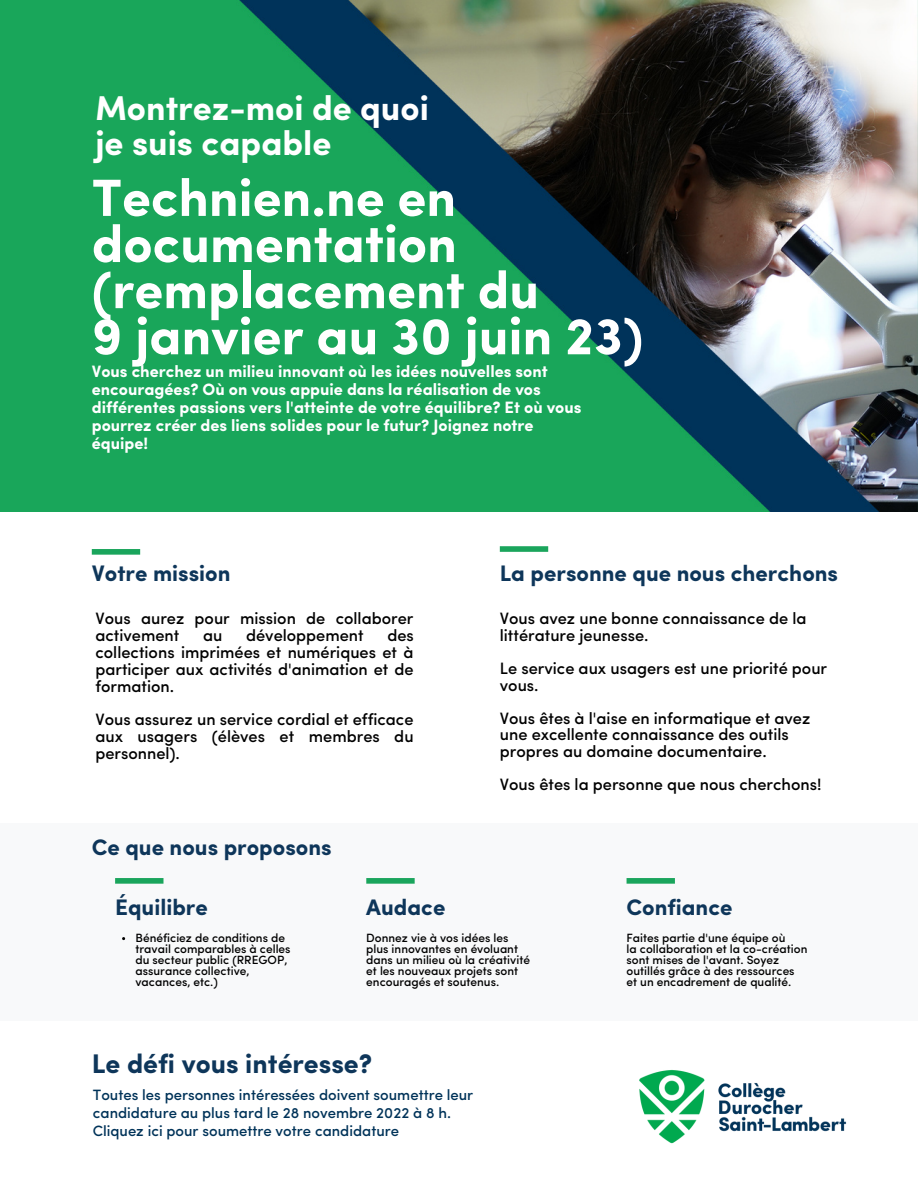
<style>
.page{position:relative;width:918px;height:1188px;background:#fff}
.page>*{position:absolute;margin:0;border:0;box-sizing:border-box;transform-origin:0 0}
.t1{font:700 52.5px/46.2px "Sofia Pro";color:#fff}
.t2{font:700 34.5px/34.8px "Sofia Pro";color:#fff}
.t3{font:700 27px "Sofia Pro";color:#0e365a}
.t4{font:700 22.5px "Sofia Pro";color:#0e365a}
.t5{font:500 16.5px/16.8px "Sofia Pro";color:#000}
.t6{font:700 16.5px/18px "Sofia Pro";color:#fff}
.t7{font:500 15px/18px "Sofia Pro";color:#003359}
.t8{font:500 12px/10.9px "Sofia Pro";color:#000}
</style>
<div class="page">
<img style="left:0;top:0;width:918px;height:512px">
<div style="left:0;top:823px;width:918px;height:198px;background:#f8f9fa"></div>
<div style="left:115px;top:878px;width:48px;height:6px;background:#1aa55c"></div>
<div style="left:366px;top:878px;width:49px;height:6px;background:#1aa55c"></div>
<div style="left:627px;top:878px;width:48px;height:6px;background:#1aa55c"></div>
<img style="left:639px;top:1069px;width:208px;height:75px">
<div style="left:92px;top:549px;width:48px;height:6px;background:#1aa55c"></div>
<div style="left:500px;top:546px;width:48px;height:6px;background:#1aa55c"></div>
<h2 class="t2" style="left:95px;top:94px;width:335px">Montrez-moi de quoi je suis capable</h2>
<h1 class="t1" style="left:92px;top:180px;width:553px">Technien.ne en documentation (remplacement du<br>9 janvier au 30 juin 23)</h1>
<p class="t6" style="left:92px;top:364px;width:491px">Vous cherchez un milieu innovant où les idées nouvelles sont encouragées? Où on vous appuie dans la réalisation de vos différentes passions vers l'atteinte de votre équilibre? Et où vous pourrez créer des liens solides pour le futur? Joignez notre équipe!</p>
<h3 class="t4" style="left:92px;top:564px;width:140px">Votre mission</h3>
<p class="t5" style="left:95px;top:612px;width:320px">Vous aurez pour mission de collaborer activement</p>
<p class="t5" style="left:95px;top:629px;width:320px;text-align:justify;text-indent:292px">des collections imprimées et numériques et à participer aux activités d'animation et de formation.</p>
<p class="t5" style="left:95px;top:713px;width:320px;text-align:justify">Vous assurez un service cordial et efficace aux usagers (élèves et membres du personnel).</p>
<p class="t5" style="left:203px;top:629px;width:21px">au</p>
<p class="t5" style="left:246px;top:629px;width:119px">développement</p>
<h3 class="t4" style="left:92px;top:838px;width:241px">Ce que nous proposons</h3>
<h3 class="t4" style="left:500px;top:564px;width:340px">La personne que nous cherchons</h3>
<p class="t5" style="left:500px;top:612px;width:308px">Vous avez une bonne connaissance de la littérature jeunesse.</p>
<p class="t5" style="left:500px;top:662px;width:329px">Le service aux usagers est une priorité pour vous.</p>
<p class="t5" style="left:500px;top:711px;width:312px">Vous êtes à l'aise en informatique et avez une excellente connaissance des outils propres au domaine documentaire.</p>
<p class="t5" style="left:500px;top:778px;width:323px">Vous êtes la personne que nous cherchons!</p>
<h3 class="t4" style="left:115px;top:899px;width:94px">Équilibre</h3>
<p class="t8" style="left:136px;top:934px;width:157px">Bénéficiez de conditions de travail comparables à celles du secteur public (RREGOP, assurance collective, vacances, etc.)</p>
<h3 class="t4" style="left:366px;top:899px;width:81px">Audace</h3>
<h3 class="t4" style="left:627px;top:899px;width:108px">Confiance</h3>
<p class="t8" style="left:366px;top:934px;width:165px">Donnez vie à vos idées les plus innovantes en évoluant dans un milieu où la créativité et les nouveaux projets sont encouragés et soutenus.</p>
<p class="t8" style="left:627px;top:934px;width:182px">Faites partie d'une équipe où<br>la collaboration et la co-création sont mises de l'avant. Soyez outillés grâce à des ressources et un encadrement de qualité.</p>
<h3 class="t3" style="left:92px;top:1053px;width:282px">Le défi vous intéresse?</h3>
<p class="t7" style="left:93px;top:1088px;width:382px">Toutes les personnes intéressées doivent soumettre leur candidature au plus tard le 28 novembre 2022 à 8 h.<br>Cliquez ici pour soumettre votre candidature</p>
</div>
